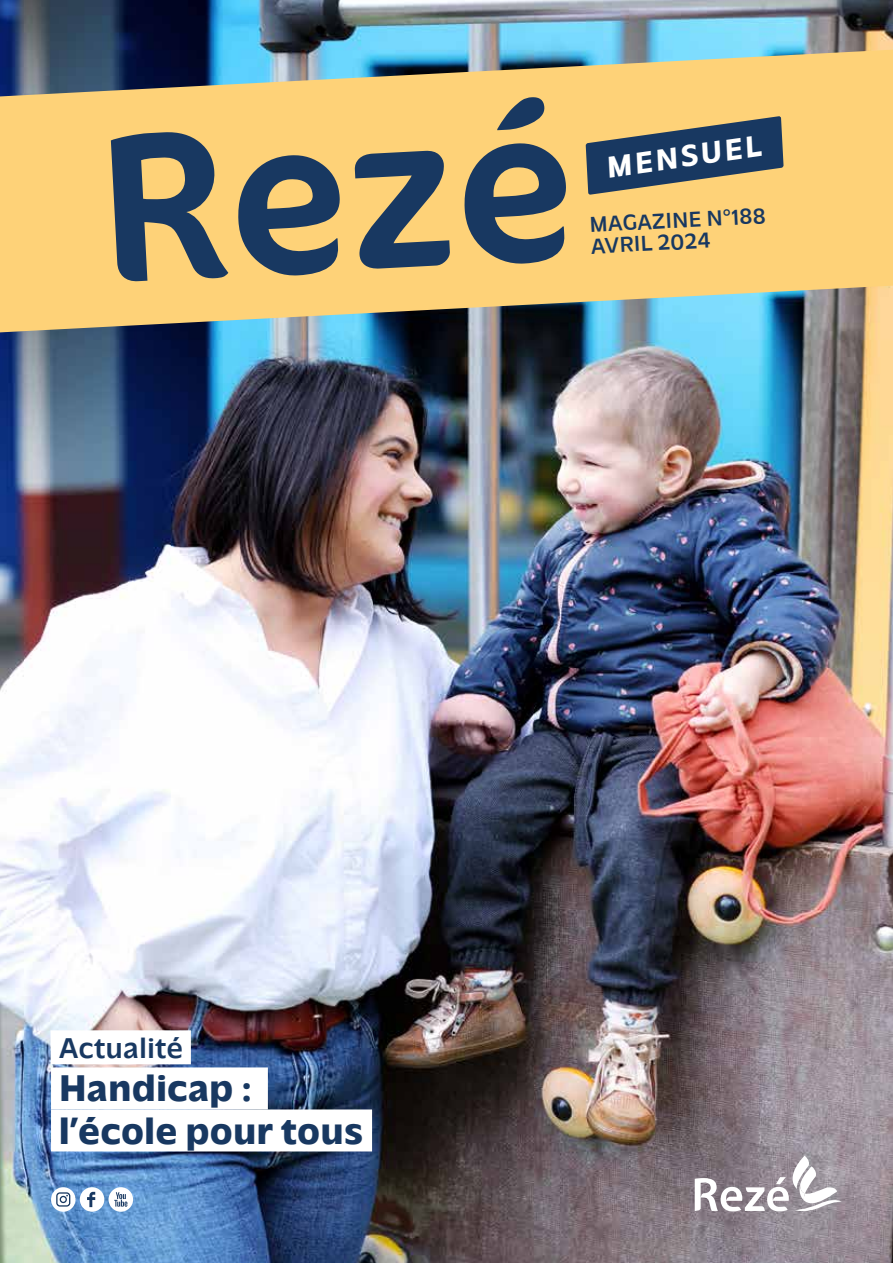
<style>
.page{position:relative;width:893px;height:1263px;background:#fff}
.page>*{position:absolute;margin:0;border:0;box-sizing:border-box;transform-origin:0 0}
.t1{font:800 39px/42px "Massilia";letter-spacing:.02em;color:#183861}
.t2{font:700 31.5px "Massilia";color:#fff}
.t3{font:500 30px "Massilia";letter-spacing:.02em;color:#183861}
.t4{font:22.65px/21.6px "Massilia";color:#183861}
</style>
<div class="page">
<img style="left:0;top:0;width:893px;height:50px">
<img style="left:0;top:332px;width:893px;height:931px">
<svg style="left:695px;top:1156px;width:147px;height:58px"></svg>
<svg style="left:51px;top:1187px;width:82px;height:25px"></svg>
<svg style="left:0;top:50px;width:893px;height:282px;background:#cfbb80"></svg>
<svg style="left:586px;top:116px;width:198px;height:79px;background:#686e69"></svg>
<svg style="left:111px;top:97px;width:455px;height:184px;background:#a4966f"></svg>
<div style="left:51px;top:1030px;width:140px;height:34px;background:#fff"></div>
<div style="left:51px;top:1067px;width:217px;height:42px;background:#fff"></div>
<div style="left:51px;top:1109px;width:321px;height:42px;background:#fff"></div>
<p class="t2" style="left:603px;top:146px;width:158px;rotate:-8deg">MENSUEL</p>
<p class="t4" style="left:589px;top:212px;width:178px;rotate:-3deg">MAGAZINE N°188<br>AVRIL 2024</p>
<p class="t3" style="left:59px;top:1028px;width:125px">Actualité</p>
<p class="t1" style="left:59px;top:1064px;width:305px">Handicap : l’école pour tous</p>
</div>
